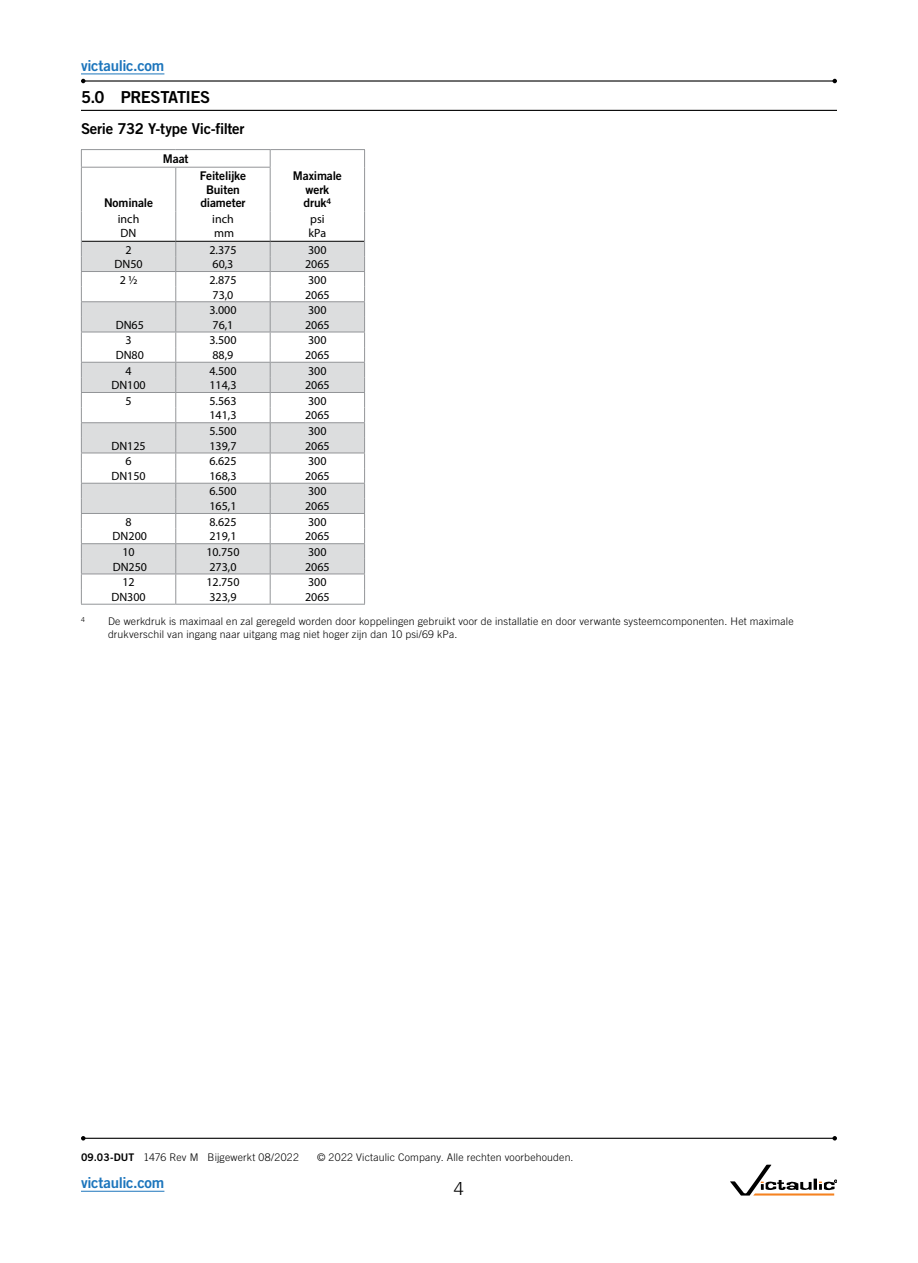
<style>
.page{position:relative;width:918px;height:1263px;background:#fff}
.page>*{position:absolute;margin:0;border:0;box-sizing:border-box;transform-origin:0 0}
.t1{font:300 18px "Trade Gothic LT Std";color:#000}
.t2{font:16.5px "Trade Gothic LT Std Bd 2";letter-spacing:-.035em;color:#000}
.t3{font:15px "Trade Gothic LT Std Bd 2";letter-spacing:-.02em;color:#1c75bc}
.t4{font:15px "Trade Gothic LT Std Bd 2";letter-spacing:-.02em;color:#000}
.t5{font:12px/13.5px "Myriad Pro";color:#000}
.t6{font:12px/13.5px "Trade Gothic LT Std Bd 2";letter-spacing:-.01em;color:#000;text-align:center}
.t7{font:300 10.5px/13.5px "Trade Gothic LT Std";letter-spacing:.015em;color:#000}
.t8{font:7.8px "Trade Gothic LT Std Bd 2";color:#000}
.t9{font:300 6.9px "Trade Gothic LT Std";color:#000}
.s1{font-family:"Trade Gothic LT Std Bd 2";font-weight:400}
</style>
<div class="page">
<hr style="left:81px;top:1191px;width:83px;height:1px;background:#1c75bc">
<svg style="left:730px;top:1165px;width:107px;height:30px"></svg>
<hr style="left:81px;top:110px;width:756px;height:1px;background:#000">
<hr style="left:175px;top:168px;width:1px;height:43px;background:#939598">
<hr style="left:81px;top:149px;width:95px;height:1px;background:#939598">
<svg style="left:81px;top:150px;width:1px;height:17px"></svg>
<hr style="left:176px;top:149px;width:94px;height:1px;background:#939598">
<hr style="left:81px;top:167px;width:95px;height:1px;background:#939598">
<hr style="left:81px;top:168px;width:1px;height:43px;background:#939598">
<hr style="left:176px;top:167px;width:95px;height:1px;background:#939598">
<hr style="left:175px;top:211px;width:1px;height:30px;background:#939598">
<hr style="left:81px;top:211px;width:1px;height:30px;background:#939598">
<hr style="left:364px;top:211px;width:1px;height:30px;background:#939598">
<hr style="left:270px;top:211px;width:1px;height:30px;background:#939598">
<hr style="left:81px;top:604px;width:95px;height:1px;background:#939598">
<hr style="left:176px;top:604px;width:94px;height:1px;background:#939598">
<hr style="left:270px;top:604px;width:95px;height:1px;background:#939598">
<svg style="left:81px;top:241px;width:284px;height:363px"></svg>
<hr style="left:270px;top:149px;width:95px;height:1px;background:#939598">
<svg style="left:270px;top:150px;width:1px;height:17px"></svg>
<svg style="left:364px;top:150px;width:1px;height:17px"></svg>
<hr style="left:270px;top:168px;width:1px;height:43px;background:#939598">
<hr style="left:364px;top:167px;width:1px;height:44px;background:#939598">
<hr style="left:83px;top:80px;width:752px;height:2px;background:#000">
<svg style="left:81px;top:79px;width:5px;height:4px"></svg>
<svg style="left:832px;top:79px;width:5px;height:4px"></svg>
<hr style="left:81px;top:74px;width:83px;height:1px;background:#1c75bc">
<hr style="left:83px;top:1138px;width:752px;height:1px;background:#000">
<svg style="left:81px;top:1136px;width:5px;height:4px"></svg>
<svg style="left:832px;top:1136px;width:5px;height:4px"></svg>
<p class="t3" style="left:81px;top:56px;width:85px">victaulic.com</p>
<h2 class="t2" style="left:81px;top:87px;width:131px">5.0 PRESTATIES</h2>
<p class="t4" style="left:81px;top:119px;width:165px">Serie 732 Y-type Vic-filter</p>
<p class="t6" style="left:163px;top:152px;width:27px">Maat</p>
<p class="t6" style="left:200px;top:169px;width:48px">Feitelijke<br>Buiten diameter</p>
<p class="t6" style="left:293px;top:169px;width:51px">Maximale werk druk</p>
<p class="t6" style="left:104px;top:196px;width:51px">Nominale</p>
<p class="t8" style="left:326px;top:196px;width:6px">4</p>
<p class="t5" style="left:118px;top:212px;width:23px">inch<br>DN</p>
<p class="t5" style="left:212px;top:212px;width:24px">inch mm</p>
<p class="t5" style="left:309px;top:212px;width:19px">psi kPa</p>
<p class="t5" style="left:126px;top:243px;width:8px">2</p>
<p class="t5" style="left:209px;top:243px;width:29px">2.375</p>
<p class="t5" style="left:308px;top:243px;width:20px">300</p>
<p class="t5" style="left:114px;top:257px;width:30px">DN50</p>
<p class="t5" style="left:213px;top:257px;width:22px">60,3</p>
<p class="t5" style="left:305px;top:257px;width:26px">2065</p>
<p class="t5" style="left:120px;top:273px;width:19px">2 1/2</p>
<p class="t5" style="left:209px;top:273px;width:29px">2.875</p>
<p class="t5" style="left:308px;top:273px;width:20px">300</p>
<p class="t5" style="left:213px;top:288px;width:22px">73,0</p>
<p class="t5" style="left:305px;top:288px;width:26px">2065</p>
<p class="t5" style="left:209px;top:303px;width:29px">3.000</p>
<p class="t5" style="left:308px;top:303px;width:20px">300</p>
<p class="t5" style="left:116px;top:318px;width:30px">DN65</p>
<p class="t5" style="left:213px;top:318px;width:22px">76,1</p>
<p class="t5" style="left:305px;top:318px;width:26px">2065</p>
<p class="t5" style="left:126px;top:333px;width:8px">3</p>
<p class="t5" style="left:209px;top:333px;width:29px">3.500</p>
<p class="t5" style="left:308px;top:333px;width:20px">300</p>
<p class="t5" style="left:116px;top:348px;width:30px">DN80</p>
<p class="t5" style="left:213px;top:348px;width:22px">88,9</p>
<p class="t5" style="left:305px;top:348px;width:26px">2065</p>
<p class="t5" style="left:125px;top:363px;width:8px">4</p>
<p class="t5" style="left:209px;top:363px;width:29px">4.500</p>
<p class="t5" style="left:308px;top:363px;width:20px">300</p>
<p class="t5" style="left:111px;top:378px;width:36px">DN100</p>
<p class="t5" style="left:209px;top:378px;width:29px">114,3</p>
<p class="t5" style="left:305px;top:378px;width:26px">2065</p>
<p class="t5" style="left:125px;top:394px;width:8px">5</p>
<p class="t5" style="left:209px;top:394px;width:29px">5.563</p>
<p class="t5" style="left:308px;top:394px;width:20px">300</p>
<p class="t5" style="left:209px;top:408px;width:29px">141,3</p>
<p class="t5" style="left:305px;top:408px;width:26px">2065</p>
<p class="t5" style="left:209px;top:424px;width:29px">5.500</p>
<p class="t5" style="left:308px;top:424px;width:20px">300</p>
<p class="t5" style="left:111px;top:439px;width:36px">DN125</p>
<p class="t5" style="left:209px;top:439px;width:29px">139,7</p>
<p class="t5" style="left:305px;top:439px;width:26px">2065</p>
<p class="t5" style="left:125px;top:454px;width:8px">6</p>
<p class="t5" style="left:209px;top:454px;width:29px">6.625</p>
<p class="t5" style="left:308px;top:454px;width:20px">300</p>
<p class="t5" style="left:111px;top:469px;width:36px">DN150</p>
<p class="t5" style="left:209px;top:469px;width:29px">168,3</p>
<p class="t5" style="left:305px;top:469px;width:26px">2065</p>
<p class="t5" style="left:209px;top:484px;width:29px">6.500</p>
<p class="t5" style="left:308px;top:484px;width:20px">300</p>
<p class="t5" style="left:209px;top:499px;width:29px">165,1</p>
<p class="t5" style="left:305px;top:499px;width:26px">2065</p>
<p class="t5" style="left:125px;top:515px;width:8px">8</p>
<p class="t5" style="left:209px;top:515px;width:29px">8.625</p>
<p class="t5" style="left:308px;top:515px;width:20px">300</p>
<p class="t5" style="left:113px;top:529px;width:36px">DN200</p>
<p class="t5" style="left:209px;top:529px;width:29px">219,1</p>
<p class="t5" style="left:305px;top:529px;width:26px">2065</p>
<p class="t5" style="left:122px;top:545px;width:14px">10</p>
<p class="t5" style="left:206px;top:545px;width:35px">10.750</p>
<p class="t5" style="left:308px;top:545px;width:20px">300</p>
<p class="t5" style="left:113px;top:560px;width:36px">DN250</p>
<p class="t5" style="left:209px;top:560px;width:29px">273,0</p>
<p class="t5" style="left:305px;top:560px;width:26px">2065</p>
<p class="t5" style="left:122px;top:575px;width:14px">12</p>
<p class="t5" style="left:206px;top:575px;width:35px">12.750</p>
<p class="t5" style="left:308px;top:575px;width:20px">300</p>
<p class="t5" style="left:111px;top:590px;width:36px">DN300</p>
<p class="t5" style="left:209px;top:590px;width:29px">323,9</p>
<p class="t5" style="left:305px;top:590px;width:26px">2065</p>
<p class="t9" style="left:81px;top:615px;width:5px">4</p>
<p class="t7" style="left:108px;top:614px;width:687px">De werkdruk is maximaal en zal geregeld worden door koppelingen gebruikt voor de installatie en door verwante systeemcomponenten. Het maximale drukverschil van ingang naar uitgang mag niet hoger zijn dan 10 psi/69 kPa.</p>
<p class="t7" style="left:81px;top:1150px;width:219px"><span class="s1">09.03-DUT</span> 1476 Rev M Bijgewerkt 08/2022</p>
<p class="t7" style="left:317px;top:1150px;width:258px">© 2022 Victaulic Company. Alle rechten voorbehouden.</p>
<p class="t3" style="left:81px;top:1173px;width:85px">victaulic.com</p>
<h1 class="t1" style="left:454px;top:1178px;width:12px">4</h1>
</div>
